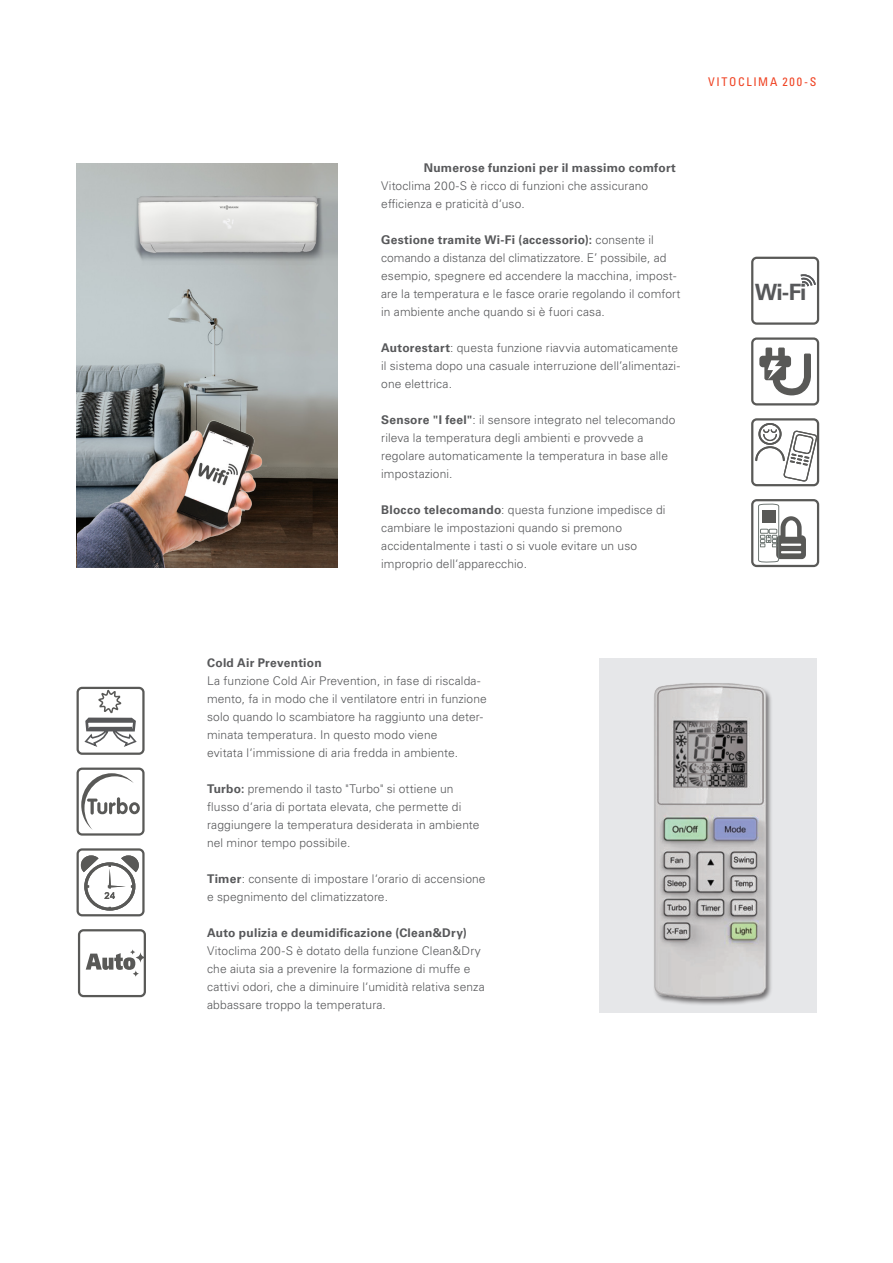
<style>
.page{position:relative;width:893px;height:1263px;background:#fff}
.page>*{position:absolute;margin:0;border:0;box-sizing:border-box;transform-origin:0 0}
.t1{font:700 22.5px "Univers LTCYR 65";color:#57585a}
.Copy___Univers_Light{font:300 12px/18px "Univers LTCYR 45";letter-spacing:.01em;color:#57585a}
.Zwischenheadline___U{font:300 12px/18px "Univers LTCYR 45";letter-spacing:.01em;color:#57585a}
.Zwischenheadline___U-2{font:700 12px "Univers LTCYR 65";letter-spacing:.02em;color:#57585a}
.Copy___Univers_Light-2{font:700 12px "Univers LTCYR 65";letter-spacing:.02em;color:#57585a}
.Kopfzeile___Univers{font:condensed 12px "Univers LTCYR 57";letter-spacing:.145em;color:#ef4222}
.s1{font-family:"Univers LTCYR 65";font-weight:700}
</style>
<div class="page">
<div style="left:599px;top:658px;width:218px;height:355px;background:#e6e7e9"></div>
<svg style="left:754px;top:340px;width:62px;height:56px"></svg>
<div style="left:751px;top:337px;width:68px;height:68px;border:2px solid #595957;border-radius:4px"></div>
<svg style="left:80px;top:770px;width:62px;height:63px"></svg>
<div style="left:77px;top:767px;width:68px;height:69px;border:2px solid #595957;border-radius:4px"></div>
<div style="left:77px;top:687px;width:68px;height:68px;border:2px solid #595957;border-radius:4px"></div>
<svg style="left:78px;top:688px;width:65px;height:66px"></svg>
<div style="left:77px;top:848px;width:68px;height:68px;border:2px solid #595957;border-radius:4px"></div>
<svg style="left:78px;top:849px;width:65px;height:66px"></svg>
<img style="left:654px;top:683px;width:118px;height:322px">
<div style="left:751px;top:257px;width:68px;height:68px;border:2px solid #595957;border-radius:4px"></div>
<svg style="left:752px;top:258px;width:66px;height:66px"></svg>
<div style="left:78px;top:929px;width:68px;height:68px;border:2px solid #595957;border-radius:4px"></div>
<svg style="left:86px;top:949px;width:60px;height:28px"></svg>
<div style="left:751px;top:499px;width:68px;height:68px;border:2px solid #595957;border-radius:4px"></div>
<svg style="left:752px;top:500px;width:66px;height:66px"></svg>
<div style="left:751px;top:418px;width:68px;height:68px;border:2px solid #595957;border-radius:4px"></div>
<svg style="left:752px;top:419px;width:66px;height:66px"></svg>
<img style="left:77px;top:164px;width:261px;height:403px">
<img style="left:78px;top:384px;width:236px;height:183px">
<p class="Kopfzeile___Univers" style="left:708px;top:74px;width:110px">VITOCLIMA 200-S</p>
<p class="Zwischenheadline___U-2" style="left:424px;top:160px;width:254px">Numerose funzioni per il massimo comfort</p>
<p class="Copy___Univers_Light" style="left:381px;top:177px;width:269px">Vitoclima 200-S è ricco di funzioni che assicurano efficienza e praticità d‘uso.</p>
<p class="Zwischenheadline___U" style="left:381px;top:231px;width:301px"><span class="s1">Gestione tramite Wi-Fi (accessorio):</span> consente il comando a distanza del climatizzatore. E’ possibile, ad esempio, spegnere ed accendere la macchina, impost&shy;are la temperatura e le fasce orarie regolando il comfort in ambiente anche quando si è fuori casa.</p>
<p class="Zwischenheadline___U" style="left:381px;top:339px;width:300px"><span class="s1">Autorestart</span>: questa funzione riavvia automaticamente il sistema dopo una casuale interruzione dell’alimentazi&shy;one elettrica.</p>
<p class="Copy___Univers_Light" style="left:381px;top:411px;width:296px"><span class="s1">Sensore "I feel"</span>: il sensore integrato nel telecomando rileva la temperatura degli ambienti e provvede a regolare automaticamente la temperatura in base alle impostazioni.</p>
<p class="Copy___Univers_Light" style="left:381px;top:501px;width:286px"><span class="s1">Blocco telecomando</span>: questa funzione impedisce di cambiare le impostazioni quando si premono accidentalmente i tasti o si vuole evitare un uso</p>
<p class="Copy___Univers_Light" style="left:381px;top:555px;width:147px">improprio dell‘apparecchio.</p>
<p class="t1" style="left:755px;top:277px;width:53px">Wi-Fi</p>
<p class="Copy___Univers_Light-2" style="left:207px;top:654px;width:116px">Cold Air Prevention</p>
<p class="Copy___Univers_Light" style="left:207px;top:671px;width:281px">La funzione Cold Air Prevention, in fase di riscalda&shy;mento, fa in modo che il ventilatore entri in funzione solo quando lo scambiatore ha raggiunto una deter&shy;minata temperatura. In questo modo viene</p>
<p class="Copy___Univers_Light" style="left:207px;top:743px;width:253px">evitata l‘immissione di aria fredda in ambiente.</p>
<p class="Copy___Univers_Light" style="left:207px;top:779px;width:274px"><span class="s1">Turbo:</span> premendo il tasto "Turbo" si ottiene un flusso d‘aria di portata elevata, che permette di raggiungere la temperatura desiderata in ambiente nel minor tempo possibile.</p>
<p class="Copy___Univers_Light" style="left:207px;top:869px;width:280px"><span class="s1">Timer</span>: consente di impostare l‘orario di accensione e spegnimento del climatizzatore.</p>
<p class="Zwischenheadline___U-2" style="left:207px;top:924px;width:261px">Auto pulizia e deumidificazione (Clean&amp;Dry)</p>
<p class="Copy___Univers_Light" style="left:207px;top:941px;width:279px">Vitoclima 200-S è dotato della funzione Clean&amp;Dry che aiuta sia a prevenire la formazione di muffe e cattivi odori, che a diminuire l‘umidità relativa senza abbassare troppo la temperatura.</p>
</div>
